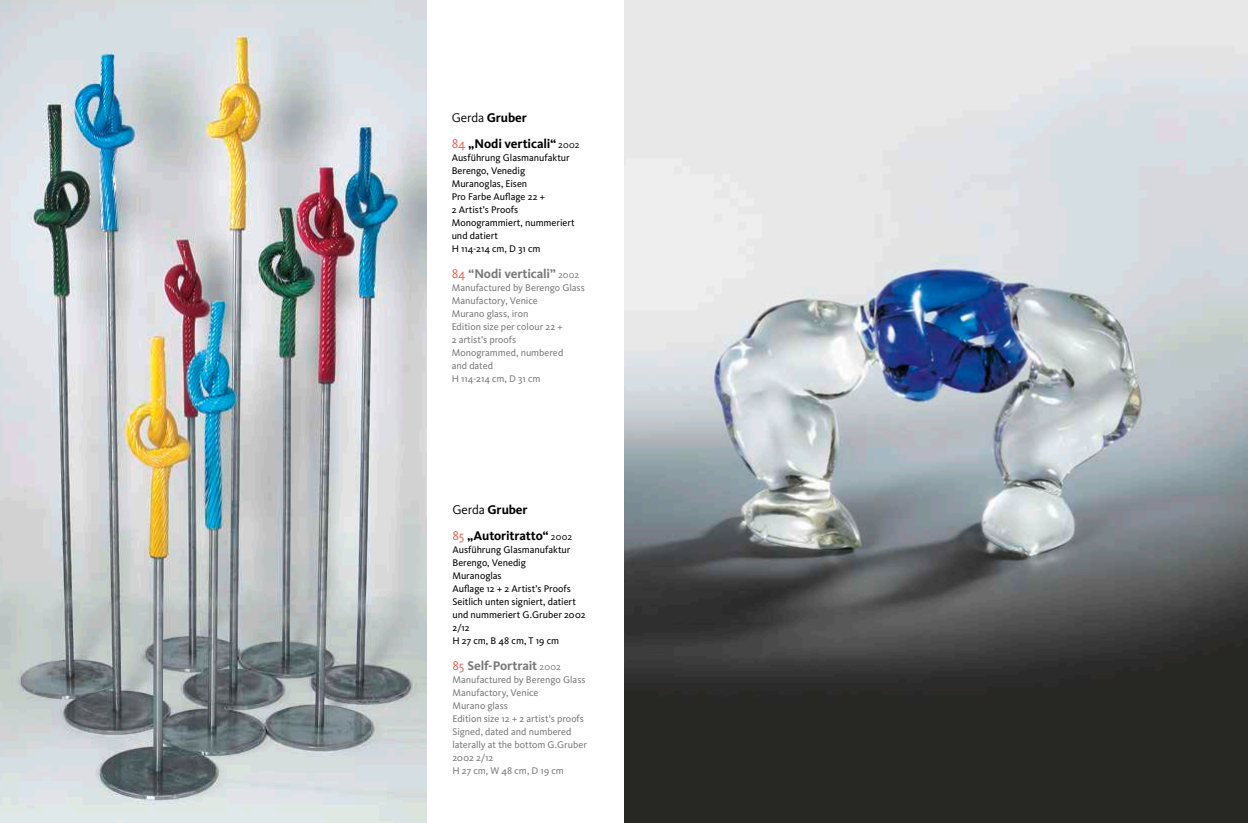
<style>
.page{position:relative;width:1248px;height:823px;background:#fff}
.page>*{position:absolute;margin:0;border:0;box-sizing:border-box;transform-origin:0 0}
.t1{font:700 13px/26px "Kievit";letter-spacing:-.01em;color:#000}
.t2{font:700 13px "Kievit";letter-spacing:-.01em;color:#7a7a7a}
.t3{font:10px/13px "Kievit";letter-spacing:-.005em;color:#7a7a7a}
.t4{font:10px/13px "Kievit";letter-spacing:-.005em;color:#000}
.s1{font-weight:400}
.s2{font-weight:400;color:#ea5c47}
.s3{font-weight:400;font-size:10px}
</style>
<div class="page">
<img style="left:0;top:0;width:427px;height:822px">
<img style="left:624px;top:0;width:623px;height:822px">
<h1 class="t1" style="left:451px;top:104px;width:129px"><span class="s1">Gerda</span> Gruber<br><span class="s2">84</span> „Nodi verticali“ <span class="s3">2002</span></h1>
<p class="t4" style="left:451px;top:151px;width:125px">Ausführung Glasmanufaktur<br>Berengo, Venedig<br>Muranoglas, Eisen<br>Pro Farbe Auflage 22 +<br>2 Artist’s Proofs<br>Monogrammiert, nummeriert und datiert<br>H 114-214 cm, D 31 cm</p>
<h1 class="t2" style="left:451px;top:265px;width:129px"><span class="s2">84</span> “Nodi verticali” <span class="s3">2002</span></h1>
<p class="t3" style="left:451px;top:281px;width:135px">Manufactured by Berengo Glass<br>Manufactory, Venice<br>Murano glass, iron<br>Edition size per colour 22 +<br>2 artist’s proofs<br>Monogrammed, numbered<br>and dated<br>H 114-214 cm, D 31 cm</p>
<h1 class="t1" style="left:452px;top:496px;width:121px"><span class="s1">Gerda</span> Gruber<br><span class="s2">85</span> „Autoritratto“ <span class="s3">2002</span></h1>
<p class="t4" style="left:452px;top:543px;width:135px">Ausführung Glasmanufaktur<br>Berengo, Venedig<br>Muranoglas<br>Auflage 12 + 2 Artist’s Proofs<br>Seitlich unten signiert, datiert und nummeriert G.Gruber 2002<br>2/12<br>H 27 cm, B 48 cm, T 19 cm</p>
<h1 class="t2" style="left:452px;top:657px;width:110px"><span class="s2">85</span> Self-Portrait <span class="s3">2002</span></h1>
<p class="t3" style="left:452px;top:673px;width:136px">Manufactured by Berengo Glass<br>Manufactory, Venice<br>Murano glass<br>Edition size 12 + 2 artist’s proofs<br>Signed, dated and numbered laterally at the bottom G.Gruber<br>2002 2/12<br>H 27 cm, W 48 cm, D 19 cm</p>
</div>
